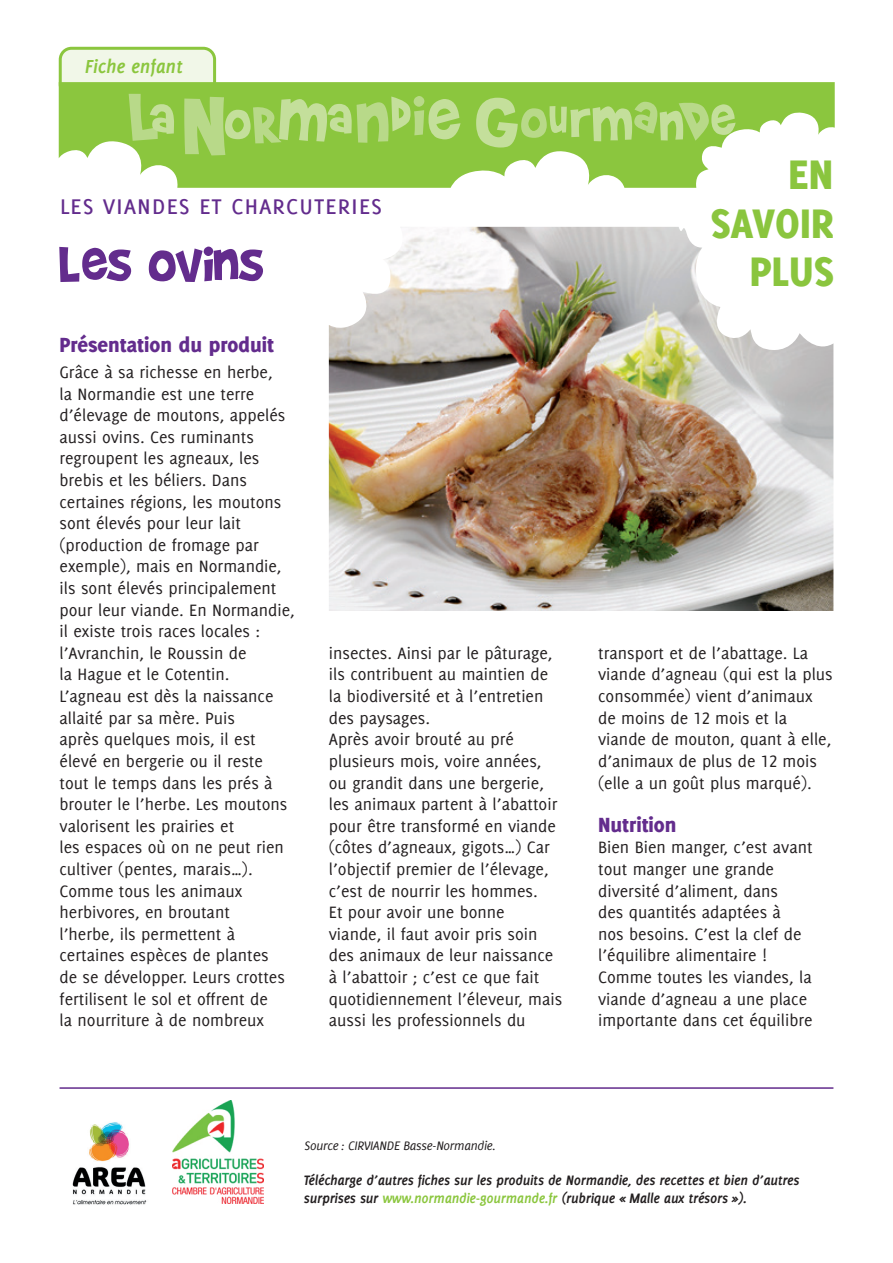
<style>
.page{position:relative;width:893px;height:1263px;background:#fff}
.page>*{position:absolute;margin:0;border:0;box-sizing:border-box;transform-origin:0 0}
.t1{font:60px "Brady Bunch Remastered";letter-spacing:-.005em;color:#632c8d}
.t2{font:800 45.3px/48.3px "Delicious";color:#8ac53e;text-align:right}
.t3{font:28.5px "Delicious Small Caps";color:#632c8d}
.t4{font:800 22.5px "Delicious";color:#632c8d}
.t5{font:italic 700 20.7px "Delicious";letter-spacing:-.01em;color:#8bc63e}
.t6{font:18px/21.6px "Delicious";color:#231f20}
.t7{font:italic 700 15px/18px "Delicious";letter-spacing:-.02em;color:#231f20}
.t8{font:italic 13.5px "Delicious";letter-spacing:-.02em;color:#231f20}
.s1{font-family:"Delicious Small Caps"}
.s2{color:#8bc63e}
</style>
<div class="page">
<hr style="left:60px;top:1087px;width:773px;height:2px;background:#632c8d">
<img style="left:329px;top:226px;width:504px;height:385px">
<div style="left:60px;top:48px;width:155px;height:48px;background:#f1f7e8;border-radius:11px"></div>
<div style="left:59px;top:47px;width:157px;height:50px;border:3px solid #8bc63e;border-radius:11px"></div>
<svg style="left:59px;top:82px;width:776px;height:106px;fill:#8bc63e"></svg>
<svg style="left:129px;top:94px;width:45px;height:47px;background:#a5d169"></svg>
<svg style="left:476px;top:98px;width:260px;height:50px;background:#a2d064"></svg>
<svg style="left:184px;top:96px;width:277px;height:59px;background:#a1cf62"></svg>
<img style="left:172px;top:1100px;width:91px;height:104px">
<img style="left:72px;top:1122px;width:75px;height:83px">
<p class="t5" style="left:85px;top:55px;width:100px">Fiche enfant</p>
<h3 class="t3" style="left:60px;top:189px;width:324px">les viandes et charcuteries</h3>
<h1 class="t1" style="left:60px;top:231px;width:206px">Les ovins</h1>
<h2 class="t2" style="left:711px;top:150px;width:124px">EN<br>SAVOIR<br>PLUS</h2>
<p class="t4" style="left:60px;top:332px;width:216px">Présentation du produit</p>
<p class="t6" style="left:60px;top:361px;width:237px">Grâce à sa richesse en herbe,<br>la Normandie est une terre d’élevage de moutons, appelés aussi ovins. Ces ruminants regroupent les agneaux, les brebis et les béliers. Dans certaines régions, les moutons sont élevés pour leur lait (production de fromage par exemple), mais en Normandie, ils sont élevés principalement pour leur viande. En Normandie, il existe trois races locales : l’Avranchin, le Roussin de<br>la Hague et le Cotentin.<br>L’agneau est dès la naissance allaité par sa mère. Puis<br>après quelques mois, il est élevé en bergerie ou il reste tout le temps dans les prés à brouter le l’herbe. Les moutons valorisent les prairies et<br>les espaces où on ne peut rien cultiver (pentes, marais…).<br>Comme tous les animaux herbivores, en broutant<br>l’herbe, ils permettent à certaines espèces de plantes<br>de se développer. Leurs crottes fertilisent le sol et offrent de<br>la nourriture à de nombreux</p>
<p class="t6" style="left:329px;top:642px;width:235px">insectes. Ainsi par le pâturage, ils contribuent au maintien de la biodiversité et à l’entretien des paysages.<br>Après avoir brouté au pré plusieurs mois, voire années, ou grandit dans une bergerie, les animaux partent à l’abattoir pour être transformé en viande (côtes d’agneaux, gigots…) Car l’objectif premier de l’élevage, c’est de nourrir les hommes.<br>Et pour avoir une bonne<br>viande, il faut avoir pris soin des animaux de leur naissance à l’abattoir ; c’est ce que fait quotidiennement l’éleveur, mais aussi les professionnels du</p>
<p class="t6" style="left:598px;top:642px;width:236px">transport et de l’abattage. La viande d’agneau (qui est la plus consommée) vient d’animaux de moins de <span class="s1">12</span> mois et la viande de mouton, quant à elle, d’animaux de plus de <span class="s1">12</span> mois (elle a un goût plus marqué).</p>
<p class="t4" style="left:598px;top:811px;width:80px">Nutrition</p>
<p class="t6" style="left:598px;top:836px;width:216px">Bien Bien manger, c’est avant tout manger une grande diversité d’aliment, dans<br>des quantités adaptées à<br>nos besoins. C’est la clef de l’équilibre alimentaire !<br>Comme toutes les viandes, la viande d’agneau a une place importante dans cet équilibre</p>
<p class="t8" style="left:305px;top:1138px;width:193px">Source : CIRVIANDE Basse-Normandie.</p>
<p class="t7" style="left:304px;top:1171px;width:497px">Télécharge d’autres fiches sur les produits de Normandie, des recettes et bien d’autres surprises sur <span class="s2">www.normandie-gourmande.fr</span> (rubrique « Malle aux trésors »).</p>
</div>
